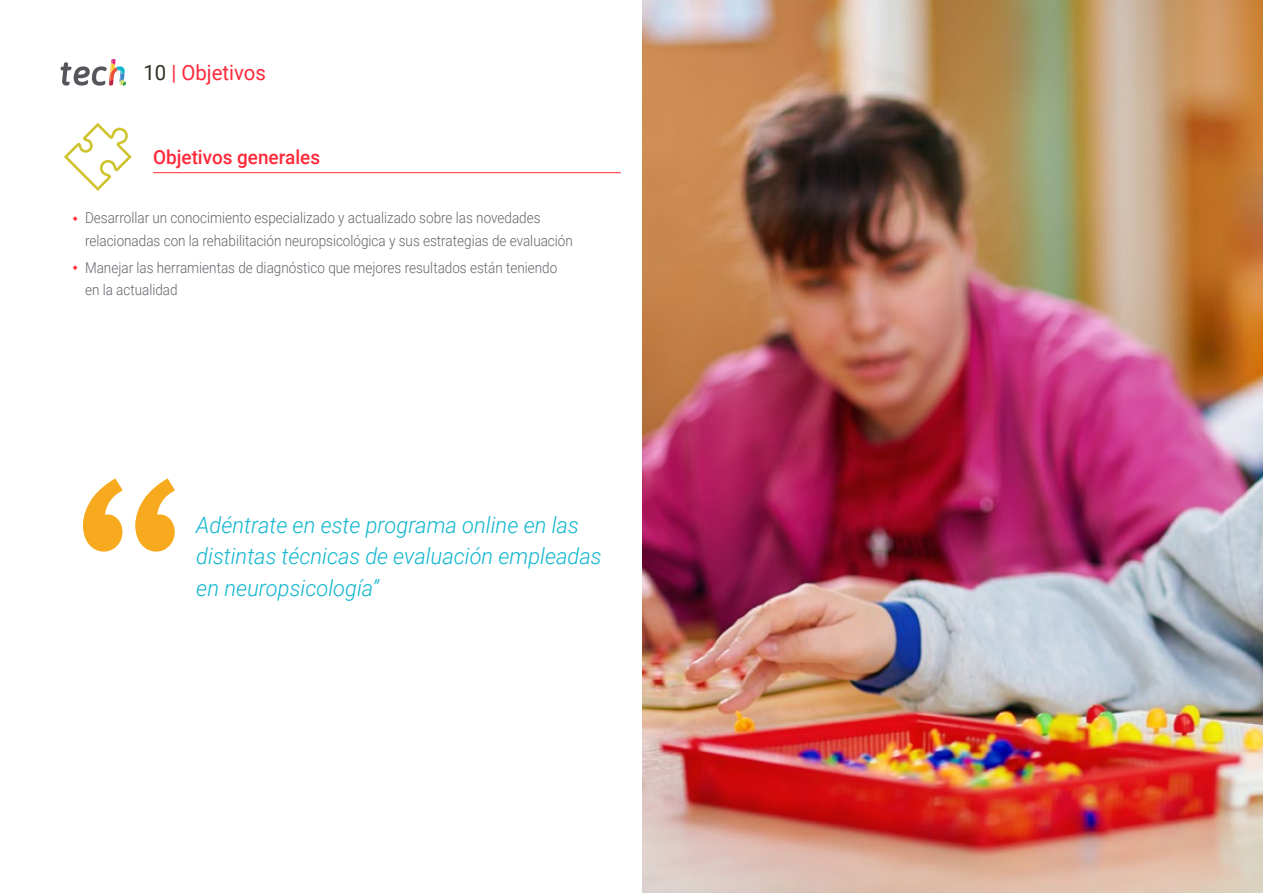
<style>
.page{position:relative;width:1263px;height:893px;background:#fff}
.page>*{position:absolute;margin:0;border:0;box-sizing:border-box;transform-origin:0 0}
.t1{font:italic 300 22.5px/31.5px "Roboto";color:#0fb6cf}
.t2{font:21px "Roboto";color:#ff293a}
.t3{font:500 19.5px "Roboto";color:#ff293a}
.t4{font:300 15px/22.5px "Roboto";color:#61646a;scale:.9 1}
.s1{color:#312e20}
</style>
<div class="page">
<img style="left:642px;top:0;width:621px;height:893px">
<hr style="left:153px;top:172px;width:468px;height:1px;background:#ff293a">
<svg style="left:64px;top:123px;width:68px;height:68px"></svg>
<svg style="left:83px;top:478px;width:92px;height:74px"></svg>
<svg style="left:61px;top:59px;width:65px;height:27px"></svg>
<h2 class="t2" style="left:144px;top:57px;width:124px"><span class="s1">10</span> | Objetivos</h2>
<h3 class="t3" style="left:153px;top:144px;width:169px">Objetivos generales</h3>
<p class="t4" style="left:85px;top:206px;width:544px">Desarrollar un conocimiento especializado y actualizado sobre las novedades relacionadas con la rehabilitación neuropsicológica y sus estrategias de evaluación</p>
<p class="t4" style="left:85px;top:255px;width:526px">Manejar las herramientas de diagnóstico que mejores resultados están teniendo en la actualidad</p>
<h1 class="t1" style="left:196px;top:508px;width:407px">Adéntrate en este programa online en las distintas técnicas de evaluación empleadas en neuropsicología”</h1>
</div>
